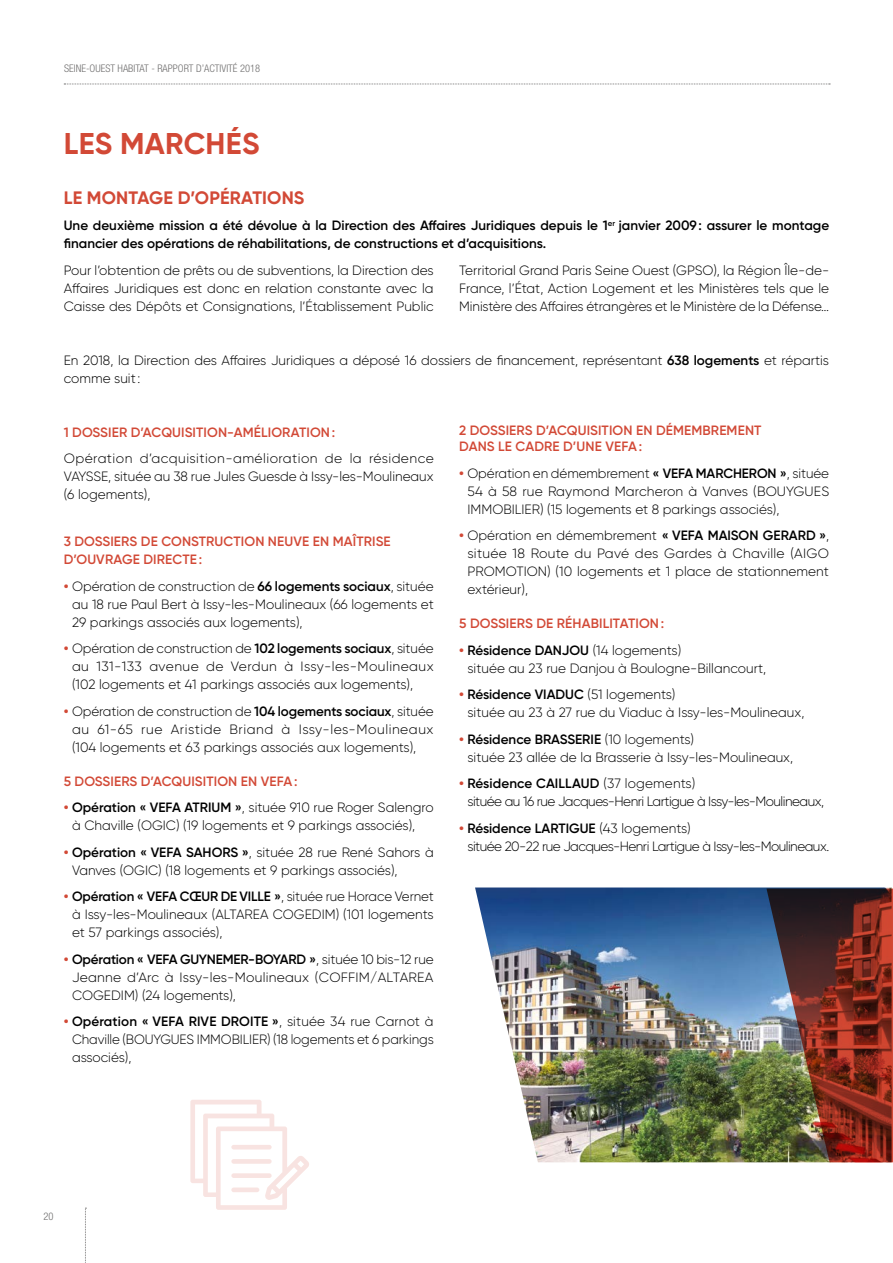
<style>
.page{position:relative;width:893px;height:1263px;background:#fff}
.page>*{position:absolute;margin:0;border:0;box-sizing:border-box;transform-origin:0 0}
.t1{font:700 30px "Gilroy";letter-spacing:.01em;color:#d24936}
.t2{font:700 18px "Gilroy";letter-spacing:.01em;color:#d24936}
.t3{font:300 13.5px/18px "Gilroy";color:#000;text-align:justify}
.t4{font:600 13.5px/18px "Gilroy";letter-spacing:.01em;color:#d24936}
.t5{font:600 13.5px/18px "Gilroy";color:#000}
.t6{font:300 13.5px/18px "Gilroy";letter-spacing:-.04em;color:#000}
.t7{font:300 condensed 10.5px "Helvetica Neue LT Std";color:#706f6f}
.s1{font-weight:600}
.s2{font-weight:700;color:#d24936}
</style>
<div class="page">
<svg style="left:190px;top:1100px;width:119px;height:110px"></svg>
<img style="left:475px;top:887px;width:417px;height:275px">
<img style="left:766px;top:888px;width:127px;height:274px">
<svg style="left:85px;top:1208px;width:1px;height:55px"></svg>
<svg style="left:64px;top:84px;width:766px;height:1px"></svg>
<p class="t7" style="left:64px;top:63px;width:198px">SEINE-OUEST HABITAT - RAPPORT D’ACTIVITÉ 2018</p>
<h1 class="t1" style="left:64px;top:125px;width:197px">LES MARCHÉS</h1>
<h2 class="t2" style="left:64px;top:186px;width:242px">LE MONTAGE D’OPÉRATIONS</h2>
<p class="t5" style="left:64px;top:216px;width:767px">Une deuxième mission a été dévolue à la Direction des Affaires Juridiques depuis le 1<sup>er</sup> janvier 2009: assurer le montage financier des opérations de réhabilitations, de constructions et d’acquisitions.</p>
<p class="t3" style="left:64px;top:261px;width:371px">Pour l’obtention de prêts ou de subventions, la Direction des Affaires Juridiques est donc en relation constante avec la Caisse des Dépôts et Consignations, l’Établissement Public</p>
<p class="t3" style="left:459px;top:261px;width:371px">Territorial Grand Paris Seine Ouest (GPSO), la Région Île-de-France, l’État, Action Logement et les Ministères tels que le Ministère des Affaires étrangères et le Ministère de la Défense…</p>
<p class="t3" style="left:64px;top:351px;width:767px">En 2018, la Direction des Affaires Juridiques a déposé 16 dossiers de financement, représentant <span class="s1">638 logements</span> et répartis comme suit:</p>
<p class="t4" style="left:64px;top:423px;width:273px">1 DOSSIER D’ACQUISITION-AMÉLIORATION:</p>
<p class="t3" style="left:64px;top:449px;width:372px">Opération d’acquisition-amélioration de la résidence VAYSSE, située au 38 rue Jules Guesde à Issy-les-Moulineaux (6 logements),</p>
<p class="t4" style="left:64px;top:532px;width:328px">3 DOSSIERS DE CONSTRUCTION NEUVE EN MAÎTRISE<br>D’OUVRAGE DIRECTE:</p>
<p class="t3" style="left:72px;top:577px;width:363px;text-indent:-8px"><span class="s2">•</span> Opération de construction de <span class="s1">66 logements sociaux</span>, située au 18 rue Paul Bert à Issy-les-Moulineaux (66 logements et 29 parkings associés aux logements),</p>
<p class="t3" style="left:72px;top:639px;width:363px;text-indent:-8px"><span class="s2">•</span> Opération de construction de <span class="s1">102 logements sociaux</span>, située au 131-133 avenue de Verdun à Issy-les-Moulineaux (102 logements et 41 parkings associés aux logements),</p>
<p class="t3" style="left:72px;top:702px;width:363px;text-indent:-8px"><span class="s2">•</span> Opération de construction de <span class="s1">104 logements sociaux</span>, située au 61-65 rue Aristide Briand à Issy-les-Moulineaux (104 logements et 63 parkings associés aux logements),</p>
<p class="t4" style="left:64px;top:772px;width:235px">5 DOSSIERS D’ACQUISITION EN VEFA:</p>
<p class="t3" style="left:72px;top:798px;width:363px;text-indent:-8px"><span class="s2">•</span> <span class="s1">Opération « VEFA ATRIUM »</span>, située 910 rue Roger Salengro à Chaville (OGIC) (19 logements et 9 parkings associés),</p>
<p class="t3" style="left:72px;top:843px;width:363px;text-indent:-8px"><span class="s2">•</span> <span class="s1">Opération « VEFA SAHORS »</span>, située 28 rue René Sahors à<br>Vanves (OGIC) (18 logements et 9 parkings associés),</p>
<p class="t3" style="left:72px;top:887px;width:363px;text-indent:-8px"><span class="s2">•</span> <span class="s1">Opération « VEFA CŒUR DE VILLE »</span>, située rue Horace Vernet à Issy-les-Moulineaux (ALTAREA COGEDIM) (101 logements et 57 parkings associés),</p>
<p class="t3" style="left:72px;top:950px;width:363px;text-indent:-8px"><span class="s2">•</span> <span class="s1">Opération « VEFA GUYNEMER-BOYARD »</span>, située 10 bis-12 rue Jeanne d’Arc à Issy-les-Moulineaux (COFFIM/ALTAREA COGEDIM) (24 logements),</p>
<p class="t3" style="left:72px;top:1012px;width:363px;text-indent:-8px"><span class="s2">•</span> <span class="s1">Opération « VEFA RIVE DROITE »</span>, située 34 rue Carnot à Chaville (BOUYGUES IMMOBILIER) (18 logements et 6 parkings associés),</p>
<p class="t4" style="left:459px;top:422px;width:304px;line-height:16.2px">2 DOSSIERS D’ACQUISITION EN DÉMEMBREMENT<br>DANS LE CADRE D’UNE VEFA:</p>
<p class="t3" style="left:467px;top:464px;width:363px;text-indent:-8px"><span class="s2">•</span> Opération en démembrement <span class="s1">« VEFA MARCHERON »</span>, située 54 à 58 rue Raymond Marcheron à Vanves (BOUYGUES IMMOBILIER) (15 logements et 8 parkings associés),</p>
<p class="t3" style="left:467px;top:526px;width:363px;text-indent:-8px"><span class="s2">•</span> Opération en démembrement <span class="s1">« VEFA MAISON GERARD »</span>, située 18 Route du Pavé des Gardes à Chaville (AIGO PROMOTION) (10 logements et 1 place de stationnement extérieur),</p>
<p class="t4" style="left:459px;top:614px;width:206px">5 DOSSIERS DE RÉHABILITATION:</p>
<p class="t3" style="left:467px;top:641px;width:300px;text-indent:-8px"><span class="s2">•</span> <span class="s1">Résidence DANJOU</span> (14 logements)<br>située au 23 rue Danjou à Boulogne-Billancourt,</p>
<p class="t3" style="left:467px;top:685px;width:338px;text-indent:-8px"><span class="s2">•</span> <span class="s1">Résidence VIADUC</span> (51 logements)<br>située au 23 à 27 rue du Viaduc à Issy-les-Moulineaux,</p>
<p class="t3" style="left:467px;top:730px;width:327px;text-indent:-8px"><span class="s2">•</span> <span class="s1">Résidence BRASSERIE</span> (10 logements)<br>située 23 allée de la Brasserie à Issy-les-Moulineaux,</p>
<p class="t6" style="left:467px;top:774px;width:358px;text-indent:-8px"><span class="s2">•</span> <span class="s1">Résidence CAILLAUD</span> (37 logements)<br>située au 16 rue Jacques-Henri Lartigue à Issy-les-Moulineaux,</p>
<p class="t6" style="left:467px;top:819px;width:363px;text-indent:-8px"><span class="s2">•</span> <span class="s1">Résidence LARTIGUE</span> (43 logements)<br>située 20-22 rue Jacques-Henri Lartigue à Issy-les-Moulineaux.</p>
<p class="t7" style="left:44px;top:1210px;width:12px">20</p>
</div>
